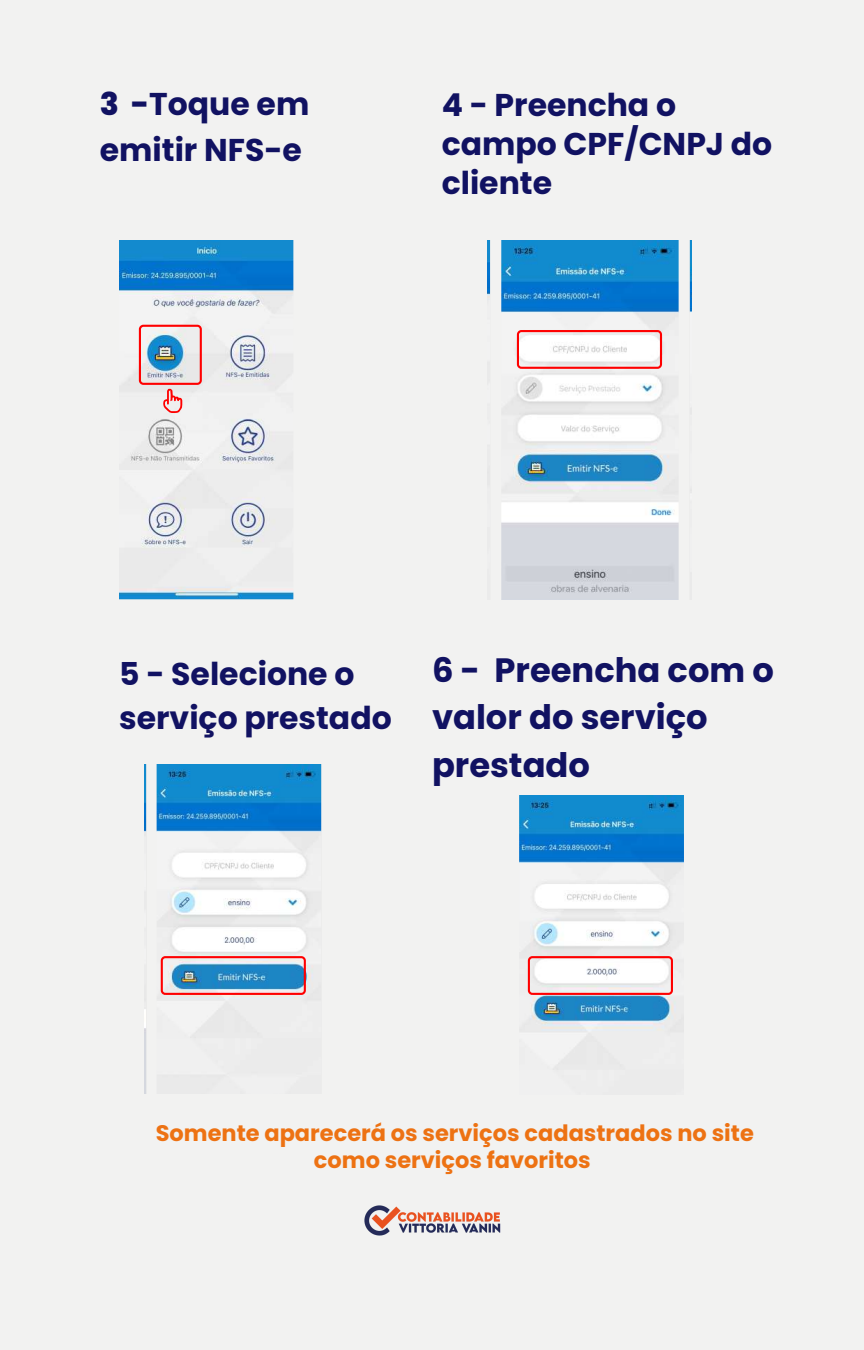
<style>
.page{position:relative;width:864px;height:1350px;background:#f2f2f1}
.page>*{position:absolute;margin:0;border:0;box-sizing:border-box;transform-origin:0 0}
.t1{font:700 33.75px/47.2px "Poppins";color:#111262}
.t2{font:700 31.5px/38.7px "Poppins";color:#111262}
.t3{font:700 22.5px/27px "Poppins";color:#ed7213;text-align:center}
.s1{font-weight:800}
</style>
<div class="page">
<img style="left:119px;top:240px;width:175px;height:360px">
<div style="left:139px;top:325px;width:63px;height:60px;border:2px solid #f00;border-radius:4px"></div>
<svg style="left:163px;top:389px;width:19px;height:24px"></svg>
<img style="left:487px;top:240px;width:205px;height:360px">
<div style="left:517px;top:330px;width:145px;height:39px;border:2px solid #f00;border-radius:4px"></div>
<img style="left:145px;top:764px;width:177px;height:329px">
<div style="left:161px;top:956px;width:145px;height:39px;border:2px solid #f00;border-radius:4px"></div>
<img style="left:519px;top:796px;width:165px;height:274px">
<div style="left:528px;top:956px;width:145px;height:39px;border:2px solid #f00;border-radius:4px"></div>
<img style="left:364px;top:1205px;width:137px;height:31px">
<p class="t2" style="left:100px;top:81px;width:211px;line-height:45.4px"><span class="s1">3 -</span>Toque em emitir NFS-e</p>
<p class="t2" style="left:442px;top:86px;width:332px">4 - Preencha o campo CPF/CNPJ do cliente</p>
<p class="t2" style="left:119px;top:652px;width:274px;line-height:43.9px">5 - Selecione o serviço prestado</p>
<p class="t1" style="left:432px;top:647px;width:343px">6 - Preencha com o valor do serviço prestado</p>
<p class="t3" style="left:156px;top:1119px;width:600px">Somente aparecerá os serviços cadastrados no site como serviços favoritos</p>
</div>
